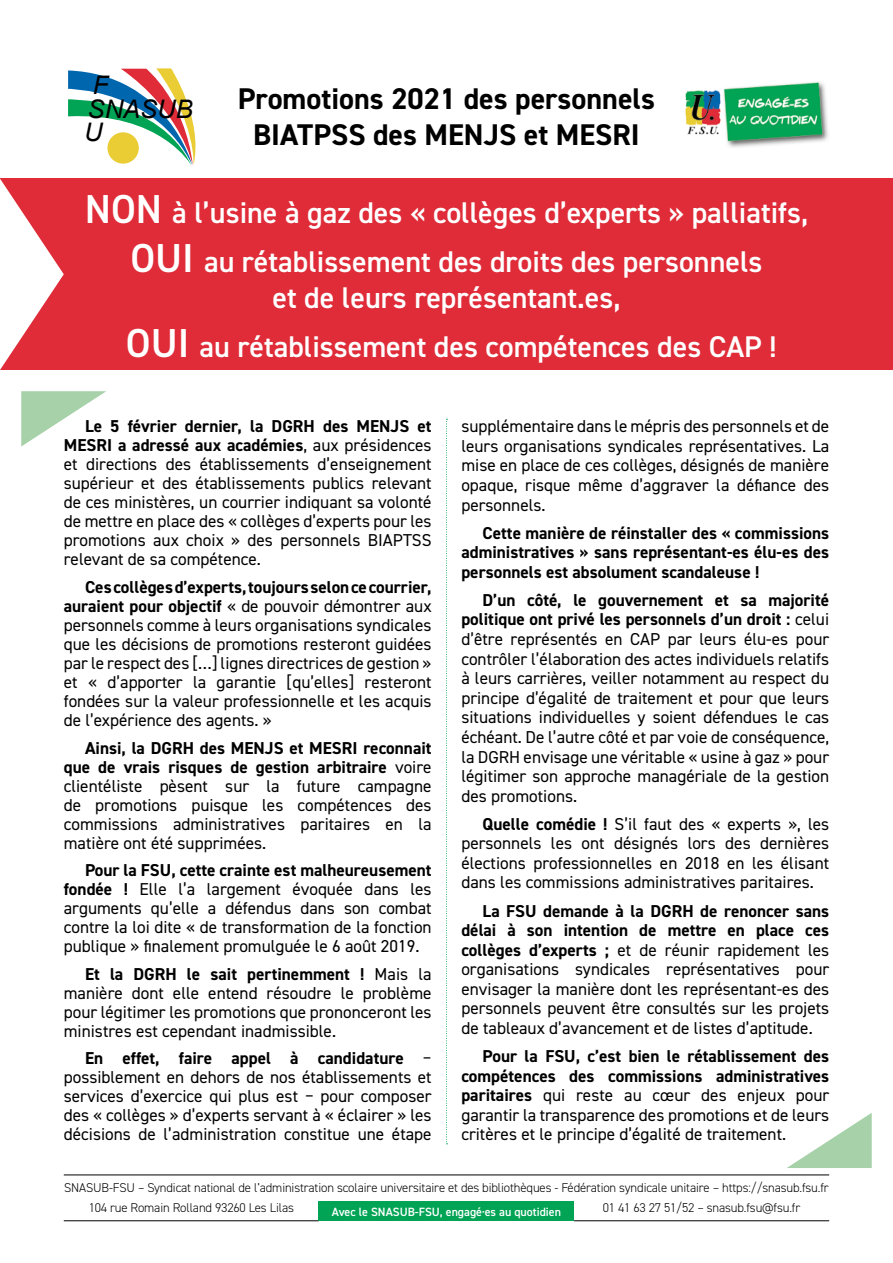
<style>
.page{position:relative;width:893px;height:1263px;background:#fff}
.page>*{position:absolute;margin:0;border:0;box-sizing:border-box;transform-origin:0 0}
.t1{font:600 30px/48.6px "DIN2014";color:#fff;text-align:center}
.t2{font:700 30px/36px "DIN2014";color:#000;text-align:center}
.t3{font:italic 25.5px/46.2px "Arial";color:#000;text-align:center}
.t4{font:17.25px/19px "DIN2014";color:#000;text-align:justify}
.t5{font:700 17.25px/19.6px "DIN2014";color:#000;text-align:justify}
.t6{font:300 12.75px/20px "DIN2014";letter-spacing:-.01em;color:#000}
.t7{font:600 12px "DIN2014";color:#fff}
.s1{font-size:40.5px}
.s2{font-weight:700}
</style>
<div class="page">
<svg style="left:787px;top:1113px;width:85px;height:55px"></svg>
<svg style="left:21px;top:391px;width:85px;height:55px"></svg>
<hr style="left:64px;top:1175px;width:765px;height:1px;background:#000">
<hr style="left:64px;top:1220px;width:255px;height:1px;background:#000">
<hr style="left:574px;top:1220px;width:255px;height:1px;background:#000">
<svg style="left:446px;top:419px;width:1px;height:725px"></svg>
<div style="left:0;top:179px;width:893px;height:191px;background:#df2c38"></div>
<svg style="left:0;top:179px;width:64px;height:191px"></svg>
<div style="left:319px;top:1201px;width:255px;height:20px;background:#00a454"></div>
<svg style="left:68px;top:68px;width:128px;height:97px"></svg>
<img style="left:685px;top:82px;width:143px;height:66px">
<h2 class="t3" style="left:84px;top:63px;width:26px">F<br>U</h2>
<h2 class="t3" style="left:88px;top:86px;width:107px">SNASUB</h2>
<h1 class="t2" style="left:238px;top:80px;width:419px">Promotions 2021 des personnels<br>BIATPSS des MENJS et MESRI</h1>
<h1 class="t1" style="left:85px;top:188px;width:725px"><span class="s1">NON</span> à l’usine à gaz des « collèges d’experts » palliatifs,<br><span class="s1">OUI</span> au rétablissement des droits des personnels</h1>
<h1 class="t1" style="left:126px;top:273px;width:652px">et de leurs représentant.es,<br><span class="s1">OUI</span> au rétablissement des compétences des CAP !</h1>
<p class="t4" style="left:64px;top:416px;width:369px;text-indent:21px"><span class="s2">Le 5 février dernier, la DGRH des MENJS et MESRI a adressé aux académies</span>, aux présidences et directions des établissements d’enseignement supérieur et des établissements publics relevant de ces ministères, un courrier indiquant sa volonté de mettre en place des « collèges d’experts pour les promotions aux choix » des personnels BIAPTSS relevant de sa compétence.</p>
<p class="t4" style="left:64px;top:577px;width:369px;text-indent:21px"><span class="s2">Ces collèges d’experts, toujours selon ce courrier, auraient pour objectif</span> « de pouvoir démontrer aux personnels comme à leurs organisations syndicales que les décisions de promotions resteront guidées par le respect des […] lignes directrices de gestion » et « d’apporter la garantie [qu’elles] resteront fondées sur la valeur professionnelle et les acquis de l’expérience des agents. »</p>
<p class="t4" style="left:64px;top:738px;width:369px;text-indent:21px"><span class="s2">Ainsi, la DGRH des MENJS et MESRI reconnait que de vrais risques de gestion arbitraire</span> voire clientéliste pèsent sur la future campagne de promotions puisque les compétences des commissions administratives paritaires en la matière ont été supprimées.</p>
<p class="t4" style="left:64px;top:860px;width:369px;text-indent:21px"><span class="s2">Pour la FSU, cette crainte est malheureusement fondée !</span> Elle l’a largement évoquée dans les arguments qu’elle a défendus dans son combat contre la loi dite « de transformation de la fonction publique » finalement promulguée le 6 août 2019.</p>
<p class="t4" style="left:64px;top:964px;width:369px;text-indent:21px"><span class="s2">Et la DGRH le sait pertinemment !</span> Mais la manière dont elle entend résoudre le problème pour légitimer les promotions que prononceront les ministres est cependant inadmissible.</p>
<p class="t4" style="left:64px;top:1048px;width:369px;text-indent:21px"><span class="s2">En effet, faire appel à candidature</span> − possiblement en dehors de nos établissements et services d’exercice qui plus est − pour composer des « collèges » d’experts servant à « éclairer » les décisions de l’administration constitue une étape</p>
<p class="t4" style="left:461px;top:416px;width:369px;line-height:19.6px">supplémentaire dans le mépris des personnels et de leurs organisations syndicales représentatives. La mise en place de ces collèges, désignés de manière opaque, risque même d’aggraver la défiance des personnels.</p>
<p class="t5" style="left:461px;top:523px;width:369px;text-indent:21px">Cette manière de réinstaller des « commissions administratives » sans représentant-es élu-es des personnels est absolument scandaleuse !</p>
<p class="t4" style="left:461px;top:590px;width:369px;line-height:19.6px;text-indent:21px"><span class="s2">D’un côté, le gouvernement et sa majorité politique ont privé les personnels d’un droit :</span> celui d’être représentés en CAP par leurs élu-es pour contrôler l’élaboration des actes individuels relatifs à leurs carrières, veiller notamment au respect du principe d’égalité de traitement et pour que leurs situations individuelles y soient défendues le cas échéant. De l’autre côté et par voie de conséquence, la DGRH envisage une véritable « usine à gaz » pour légitimer son approche managériale de la gestion des promotions.</p>
<p class="t4" style="left:461px;top:814px;width:369px;line-height:19.6px;text-indent:21px"><span class="s2">Quelle comédie !</span> S’il faut des « experts », les personnels les ont désignés lors des dernières élections professionnelles en 2018 en les élisant dans les commissions administratives paritaires.</p>
<p class="t4" style="left:461px;top:900px;width:369px;line-height:19.6px;text-indent:21px"><span class="s2">La FSU demande à la DGRH de renoncer sans délai à son intention de mettre en place ces collèges d’experts ;</span> et de réunir rapidement les organisations syndicales représentatives pour envisager la manière dont les représentant-es des personnels peuvent être consultés sur les projets de tableaux d’avancement et de listes d’aptitude.</p>
<p class="t4" style="left:461px;top:1046px;width:369px;line-height:19.6px;text-indent:21px"><span class="s2">Pour la FSU, c’est bien le rétablissement des compétences des commissions administratives paritaires</span> qui reste au cœur des enjeux pour garantir la transparence des promotions et de leurs critères et le principe d’égalité de traitement.</p>
<p class="t6" style="left:89px;top:1178px;width:742px;text-indent:-25px">SNASUB-FSU – Syndicat national de l’administration scolaire universitaire et des bibliothèques - Fédération syndicale unitaire – https://snasub.fsu.fr<br>104 rue Romain Rolland 93260 Les Lilas</p>
<p class="t6" style="left:603px;top:1198px;width:199px">01 41 63 27 51/52 – snasub.fsu@fsu.fr</p>
<p class="t7" style="left:332px;top:1203px;width:231px">Avec le SNASUB-FSU, engagé·es au quotidien</p>
</div>
